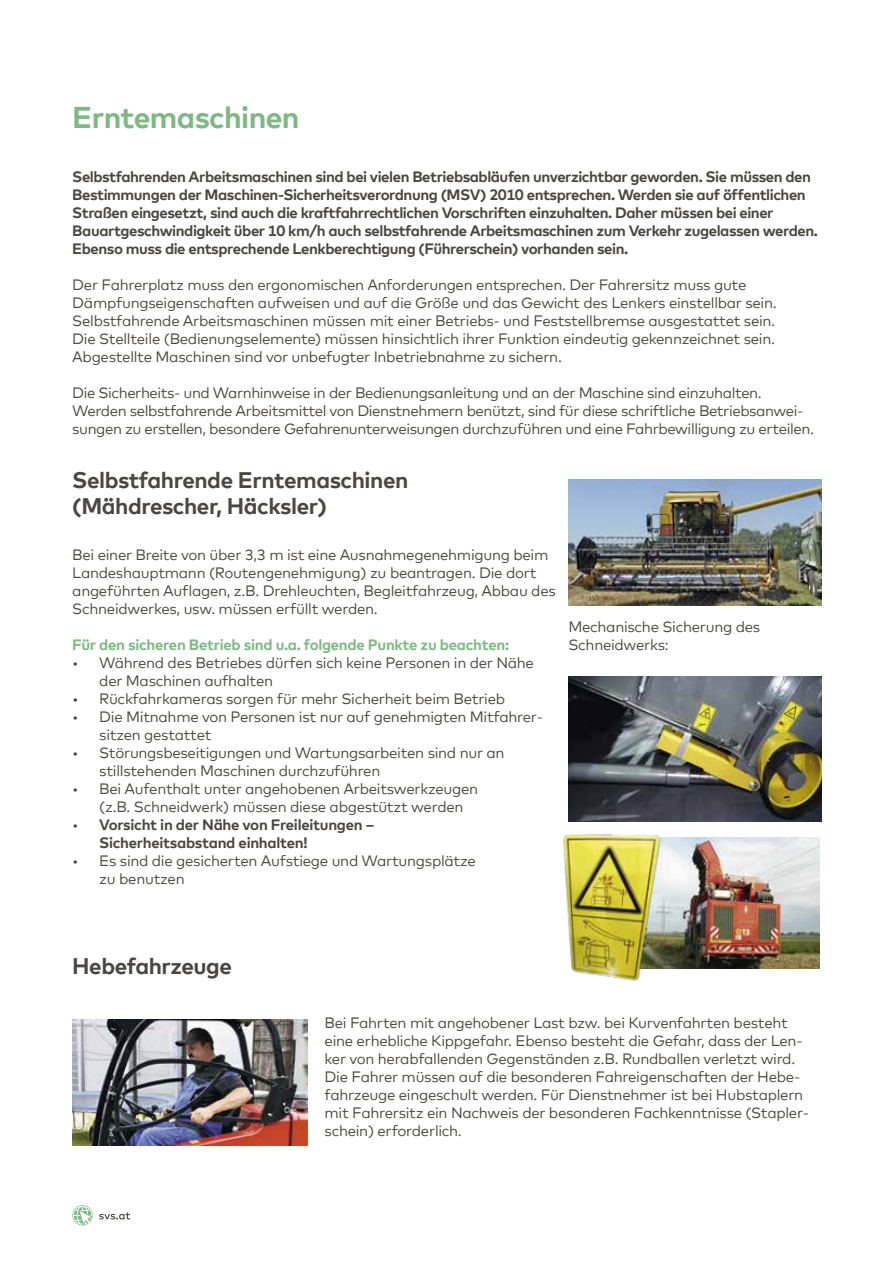
<style>
.page{position:relative;width:893px;height:1263px;background:#fff}
.page>*{position:absolute;margin:0;border:0;box-sizing:border-box;transform-origin:0 0}
.t1{font:700 30px "Mark Offc Pro";letter-spacing:-.02em;color:#7db982}
.t2{font:700 22.5px/25.5px "Mark Offc Pro";letter-spacing:-.02em;color:#484743}
.t3{font:15px/18px "Mark Offc Pro";letter-spacing:-.02em;color:#484743}
.t4{font:700 15px/18px "Mark Offc Pro";letter-spacing:-.03em;color:#484743}
.t5{font:700 15px "Mark Offc Pro";letter-spacing:-.02em;color:#7db982}
.s1{font-weight:400}
</style>
<div class="page">
<svg style="left:72px;top:1205px;width:21px;height:20px"></svg>
<svg style="left:99px;top:1212px;width:31px;height:7px"></svg>
<img style="left:568px;top:479px;width:253px;height:126px">
<img style="left:72px;top:1019px;width:236px;height:126px">
<img style="left:568px;top:676px;width:253px;height:145px">
<img style="left:664px;top:838px;width:156px;height:130px">
<img style="left:563px;top:834px;width:101px;height:147px">
<h1 class="t1" style="left:72px;top:95px;width:229px">Erntemaschinen</h1>
<p class="t4" style="left:72px;top:167px;width:747px">Selbstfahrenden Arbeitsmaschinen sind bei vielen Betriebsabläufen unverzichtbar geworden. Sie müssen den Bestimmungen der Maschinen-Sicherheitsverordnung (MSV) 2010 entsprechen. Werden sie auf öffentlichen Straßen eingesetzt, sind auch die kraftfahrrechtlichen Vorschriften einzuhalten. Daher müssen bei einer Bauartgeschwindigkeit über 10 km/h auch selbstfahrende Arbeitsmaschinen zum Verkehr zugelassen werden.<br>Ebenso muss die entsprechende Lenkberechtigung (Führerschein) vorhanden sein.</p>
<p class="t3" style="left:72px;top:275px;width:706px">Der Fahrerplatz muss den ergonomischen Anforderungen entsprechen. Der Fahrersitz muss gute Dämpfungseigenschaften aufweisen und auf die Größe und das Gewicht des Lenkers einstellbar sein.<br>Selbstfahrende Arbeitsmaschinen müssen mit einer Betriebs- und Feststellbremse ausgestattet sein.<br>Die Stellteile (Bedienungselemente) müssen hinsichtlich ihrer Funktion eindeutig gekennzeichnet sein.<br>Abgestellte Maschinen sind vor unbefugter Inbetriebnahme zu sichern.</p>
<p class="t3" style="left:72px;top:383px;width:743px">Die Sicherheits- und Warnhinweise in der Bedienungsanleitung und an der Maschine sind einzuhalten.<br>Werden selbstfahrende Arbeitsmittel von Dienstnehmern benützt, sind für diese schriftliche Betriebsanwei&shy;sungen zu erstellen, besondere Gefahrenunterweisungen durchzuführen und eine Fahrbewilligung zu erteilen.</p>
<h2 class="t2" style="left:72px;top:466px;width:338px">Selbstfahrende Erntemaschinen (Mähdrescher, Häcksler)</h2>
<p class="t3" style="left:72px;top:545px;width:485px">Bei einer Breite von über 3,3 m ist eine Ausnahmegenehmigung beim Landeshauptmann (Routengenehmigung) zu beantragen. Die dort angeführten Auflagen, z.B. Drehleuchten, Begleitfahrzeug, Abbau des Schneidwerkes, usw. müssen erfüllt werden.</p>
<p class="t5" style="left:72px;top:634px;width:438px">Für den sicheren Betrieb sind u.a. folgende Punkte zu beachten:</p>
<p class="t3" style="left:99px;top:653px;width:436px;text-indent:-27px">• Während des Betriebes dürfen sich keine Personen in der Nähe der Maschinen aufhalten</p>
<p class="t3" style="left:72px;top:689px;width:434px">• Rückfahrkameras sorgen für mehr Sicherheit beim Betrieb</p>
<p class="t3" style="left:99px;top:707px;width:445px;text-indent:-27px">• Die Mitnahme von Personen ist nur auf genehmigten Mitfahrer&shy;sitzen gestattet</p>
<p class="t3" style="left:99px;top:743px;width:407px;text-indent:-27px">• Störungsbeseitigungen und Wartungsarbeiten sind nur an stillstehenden Maschinen durchzuführen</p>
<p class="t3" style="left:99px;top:779px;width:380px;text-indent:-27px">• Bei Aufenthalt unter angehobenen Arbeitswerkzeugen (z.B. Schneidwerk) müssen diese abgestützt werden</p>
<p class="t4" style="left:99px;top:815px;width:277px;text-indent:-27px"><span class="s1">•</span> Vorsicht in der Nähe von Freileitungen –<br>Sicherheitsabstand einhalten!</p>
<p class="t3" style="left:99px;top:851px;width:378px;text-indent:-27px">• Es sind die gesicherten Aufstiege und Wartungsplätze zu benutzen</p>
<p class="t3" style="left:568px;top:617px;width:193px">Mechanische Sicherung des<br>Schneidwerks:</p>
<h2 class="t2" style="left:72px;top:952px;width:161px">Hebefahrzeuge</h2>
<p class="t3" style="left:325px;top:1013px;width:486px">Bei Fahrten mit angehobener Last bzw. bei Kurvenfahrten besteht eine erhebliche Kippgefahr. Ebenso besteht die Gefahr, dass der Len&shy;ker von herabfallenden Gegenständen z.B. Rundballen verletzt wird.<br>Die Fahrer müssen auf die besonderen Fahreigenschaften der Hebe&shy;fahrzeuge eingeschult werden. Für Dienstnehmer ist bei Hubstaplern mit Fahrersitz ein Nachweis der besonderen Fachkenntnisse (Stapler&shy;schein) erforderlich.</p>
</div>
